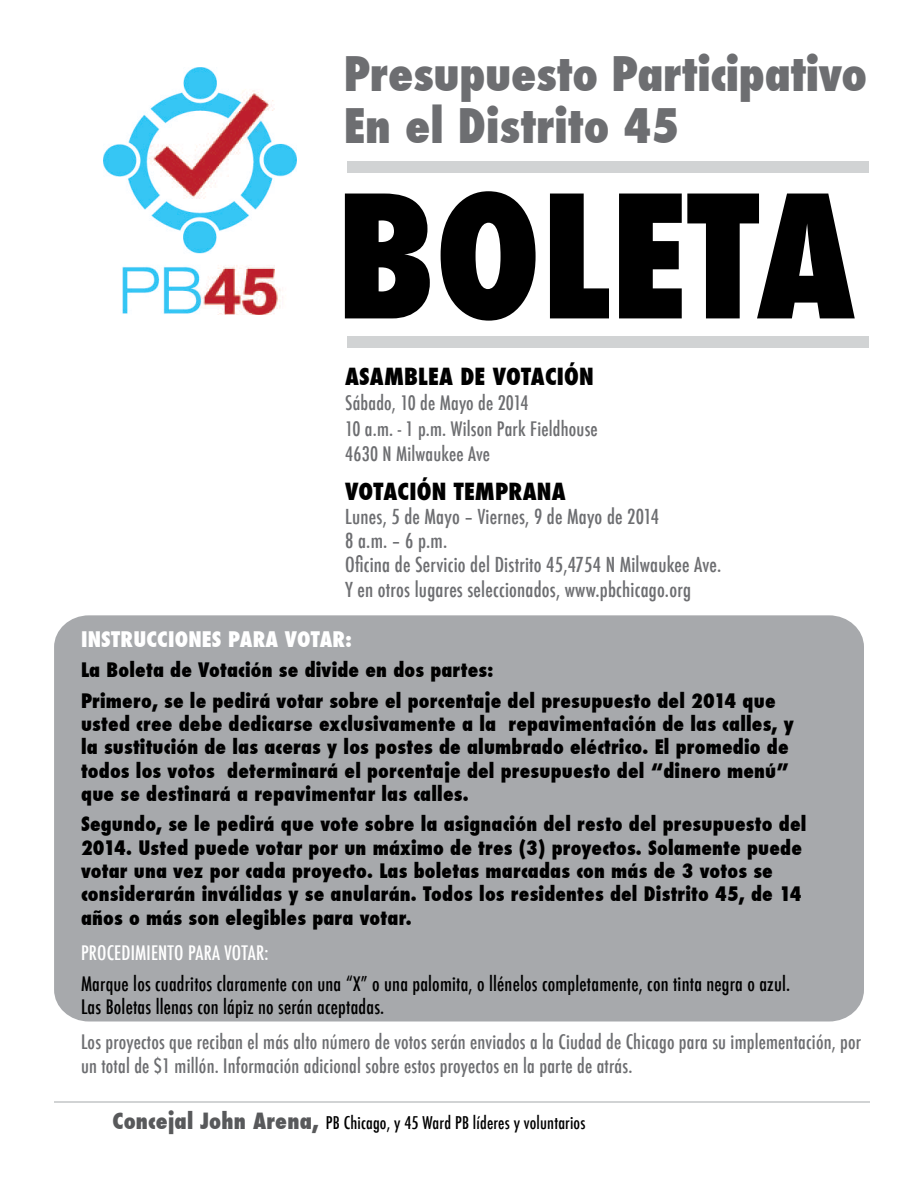
<style>
.page{position:relative;width:918px;height:1188px;background:#fff}
.page>*{position:absolute;margin:0;border:0;box-sizing:border-box;transform-origin:0 0}
.t1{font:800 condensed 165.75px "Futura";color:#000}
.t2{font:800 condensed 46.5px/52.5px "Futura";letter-spacing:-.005em;color:#6d6e71}
.t3{font:800 condensed 23.1px "Futura";letter-spacing:.01em;color:#000}
.t4{font:800 condensed 21px "Futura";letter-spacing:.01em;color:#fff}
.t5{font:500 condensed 20.1px/24.2px "Futura";letter-spacing:.01em;color:#6d6e71}
.t6{font:800 condensed 19.5px/23.4px "Futura";letter-spacing:.01em;color:#000}
.t7{font:500 condensed 19.5px/25.5px "Futura";letter-spacing:.01em;color:#6d6e71}
.t8{font:500 condensed 19.5px/23.4px "Futura";letter-spacing:.01em;color:#000}
.t9{font:500 condensed 19.5px "Futura";letter-spacing:.01em;color:#fff}
.t10{font:500 condensed 17.1px "Futura";letter-spacing:.01em;color:#000}
.s1{font-weight:800;font-size:21.9px;color:#58595b}
</style>
<div class="page">
<div style="left:347px;top:161px;width:522px;height:11px;background:#d1d3d4"></div>
<div style="left:347px;top:337px;width:522px;height:11px;background:#d1d3d4"></div>
<hr style="left:54px;top:1101px;width:815px;height:2px;background:#d1d3d4">
<div style="left:54px;top:615px;width:810px;height:407px;background:#a7a9ac;border-radius:33px"></div>
<img style="left:103px;top:68px;width:194px;height:246px">
<h2 class="t2" style="left:344px;top:48px;width:525px">Presupuesto Participativo<br>En el Distrito 45</h2>
<h1 class="t1" style="left:336px;top:144px;width:521px">BOLETA</h1>
<p class="t3" style="left:345px;top:361px;width:250px">ASAMBLEA DE VOTACIÓN</p>
<p class="t7" style="left:345px;top:390px;width:254px">Sábado, 10 de Mayo de 2014<br>10 a.m. - 1 p.m. Wilson Park Fieldhouse<br>4630 N Milwaukee Ave</p>
<p class="t3" style="left:345px;top:476px;width:222px">VOTACIÓN TEMPRANA</p>
<p class="t5" style="left:345px;top:505px;width:377px">Lunes, 5 de Mayo – Viernes, 9 de Mayo de 2014<br>8 a.m. – 6 p.m.<br>Oficina de Servicio del Distrito 45,4754 N Milwaukee Ave.<br>Y en otros lugares seleccionados, www.pbchicago.org</p>
<p class="t4" style="left:81px;top:625px;width:272px">INSTRUCCIONES PARA VOTAR:</p>
<p class="t6" style="left:81px;top:655px;width:696px;line-height:30.2px">La Boleta de Votación se divide en dos partes:<br>Primero, se le pedirá votar sobre el porcentaje del presupuesto del 2014 que</p>
<p class="t6" style="left:81px;top:712px;width:714px">usted cree debe dedicarse exclusivamente a la repavimentación de las calles, y la sustitución de las aceras y los postes de alumbrado eléctrico. El promedio de todos los votos determinará el porcentaje del presupuesto del “dinero menú” que se destinará a repavimentar las calles.</p>
<p class="t6" style="left:81px;top:812px;width:727px">Segundo, se le pedirá que vote sobre la asignación del resto del presupuesto del 2014. Usted puede votar por un máximo de tres (3) proyectos. Solamente puede votar una vez por cada proyecto. Las boletas marcadas con más de 3 votos se considerarán inválidas y se anularán. Todos los residentes del Distrito 45, de 14 años o más son elegibles para votar.</p>
<p class="t9" style="left:81px;top:941px;width:189px">PROCEDIMIENTO PARA VOTAR:</p>
<p class="t8" style="left:81px;top:972px;width:711px">Marque los cuadritos claramente con una “X” o una palomita, o llénelos completamente, con tinta negra o azul.<br>Las Boletas llenas con lápiz no serán aceptadas.</p>
<p class="t7" style="left:81px;top:1030px;width:782px;line-height:23.4px">Los proyectos que reciban el más alto número de votos serán enviados a la Ciudad de Chicago para su implementación, por un total de $1 millón. Información adicional sobre estos proyectos en la parte de atrás.</p>
<p class="t10" style="left:112px;top:1112px;width:474px"><span class="s1">Concejal John Arena,</span> PB Chicago, y 45 Ward PB líderes y voluntarios</p>
</div>
